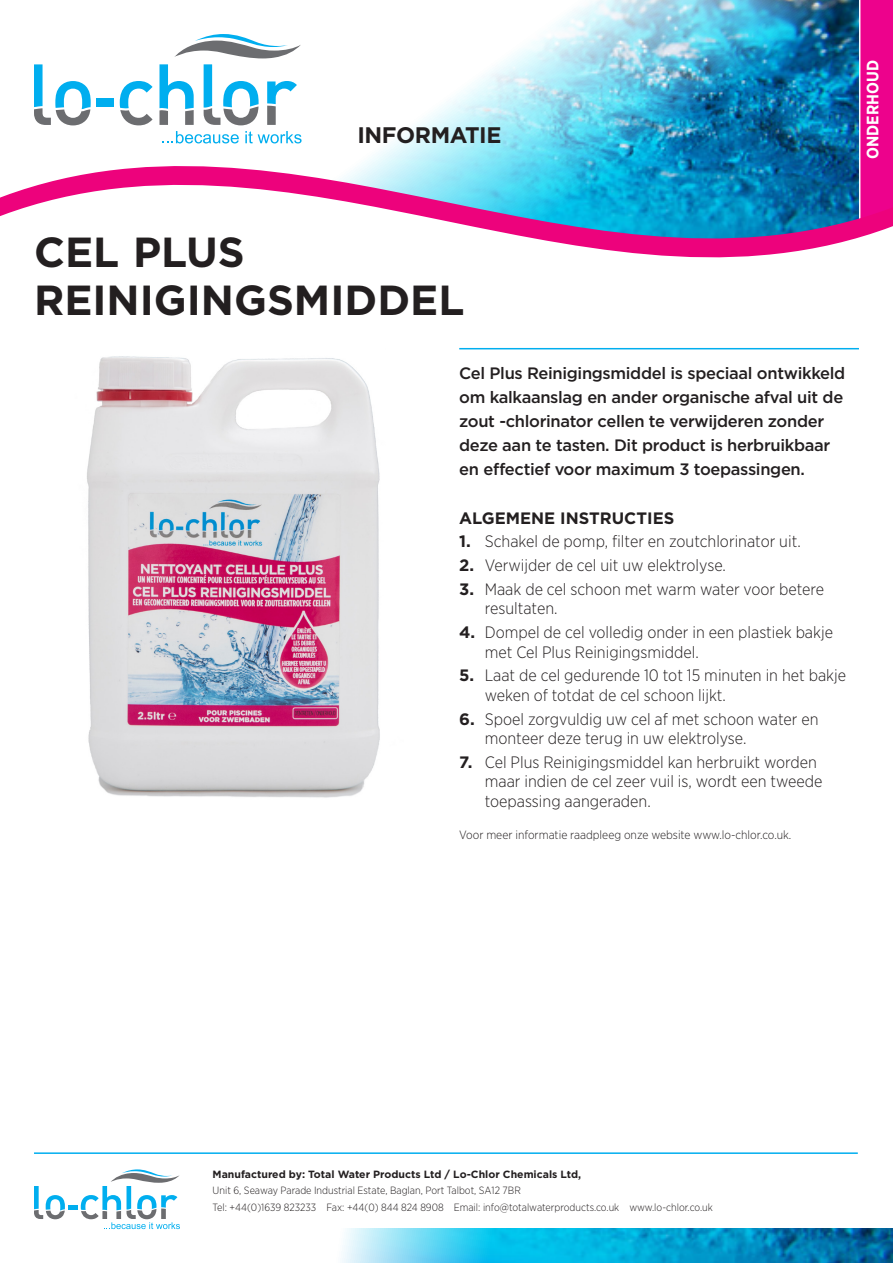
<style>
.page{position:relative;width:893px;height:1263px;background:#fff}
.page>*{position:absolute;margin:0;border:0;box-sizing:border-box;transform-origin:0 0}
.t1{font:700 42px/48px "Gotham";color:#231f20}
.t2{font:700 22.5px "Gotham";letter-spacing:-.02em;color:#231f20}
.t3{font:300 16.5px/19.5px "Gotham Narrow";color:#231f20}
.t4{font:500 16.5px/24px "Gotham";letter-spacing:-.02em;color:#231f20}
.t5{font:700 16.5px "Gotham";color:#231f20}
.t6{font:700 16.5px "Gotham Narrow";color:#fff}
.t7{font:300 12px "Gotham Narrow";color:#231f20}
.t8{font:300 10.5px "Gotham Narrow";color:#231f20}
.t9{font:700 10.5px "Gotham";color:#231f20}
.s1{font-family:"Gotham";font-weight:700}
</style>
<div class="page">
<img style="left:484px;top:0;width:375px;height:77px">
<svg style="left:34px;top:64px;width:9px;height:13px"></svg>
<svg style="left:159px;top:64px;width:9px;height:13px"></svg>
<svg style="left:204px;top:64px;width:9px;height:13px"></svg>
<svg style="left:174px;top:34px;width:127px;height:24px"></svg>
<svg style="left:34px;top:1169px;width:146px;height:60px"></svg>
<div style="left:860px;top:0;width:33px;height:77px;background:#ed028c"></div>
<svg style="left:0;top:77px;width:893px;height:181px"></svg>
<img style="left:87px;top:356px;width:293px;height:442px">
<hr style="left:459px;top:348px;width:400px;height:1px;background:#00aeef">
<hr style="left:34px;top:1152px;width:824px;height:2px;background:#00aeef">
<img style="left:342px;top:1229px;width:551px;height:34px">
<p class="t2" style="left:357px;top:121px;width:145px">INFORMATIE</p>
<p class="t6" style="left:862px;top:159px;width:100px;rotate:-90deg">ONDERHOUD</p>
<p class="t1" style="left:34px;top:228px;width:432px">CEL PLUS<br>REINIGINGSMIDDEL</p>
<p class="t4" style="left:459px;top:361px;width:388px">Cel Plus Reinigingsmiddel is speciaal ontwikkeld om kalkaanslag en ander organische afval uit de</p>
<p class="t4" style="left:459px;top:409px;width:373px">zout -chlorinator cellen te verwijderen zonder deze aan te tasten. Dit product is herbruikbaar</p>
<p class="t4" style="left:459px;top:457px;width:347px">en effectief voor maximum 3 toepassingen.</p>
<p class="t5" style="left:459px;top:507px;width:217px">ALGEMENE INSTRUCTIES</p>
<p class="t3" style="left:459px;top:531px;width:343px"><span class="s1">1.</span> Schakel de pomp, filter en zoutchlorinator uit.</p>
<p class="t3" style="left:459px;top:555px;width:268px"><span class="s1">2.</span> Verwijder de cel uit uw elektrolyse.</p>
<p class="t3" style="left:485px;top:579px;width:341px;text-indent:-26px"><span class="s1">3.</span> Maak de cel schoon met warm water voor betere resultaten.</p>
<p class="t3" style="left:485px;top:622px;width:350px;text-indent:-26px"><span class="s1">4.</span> Dompel de cel volledig onder in een plastiek bakje met Cel Plus Reinigingsmiddel.</p>
<p class="t3" style="left:485px;top:665px;width:363px;text-indent:-26px"><span class="s1">5.</span> Laat de cel gedurende 10 tot 15 minuten in het bakje weken of totdat de cel schoon lijkt.</p>
<p class="t3" style="left:485px;top:709px;width:335px;text-indent:-26px"><span class="s1">6.</span> Spoel zorgvuldig uw cel af met schoon water en monteer deze terug in uw elektrolyse.</p>
<p class="t3" style="left:485px;top:752px;width:339px;text-indent:-26px"><span class="s1">7.</span> Cel Plus Reinigingsmiddel kan herbruikt worden maar indien de cel zeer vuil is, wordt een tweede toepassing aangeraden.</p>
<p class="t7" style="left:459px;top:827px;width:334px">Voor meer informatie raadpleeg onze website www.lo-chlor.co.uk.</p>
<p class="t9" style="left:213px;top:1167px;width:370px">Manufactured by: Total Water Products Ltd / Lo-Chlor Chemicals Ltd,</p>
<p class="t8" style="left:213px;top:1184px;width:310px">Unit 6, Seaway Parade Industrial Estate, Baglan, Port Talbot, SA12 7BR</p>
<p class="t8" style="left:213px;top:1201px;width:502px">Tel: +44(0)1639 823233 Fax: +44(0) 844 824 8908 Email: info@totalwaterproducts.co.uk www.lo-chlor.co.uk</p>
</div>
